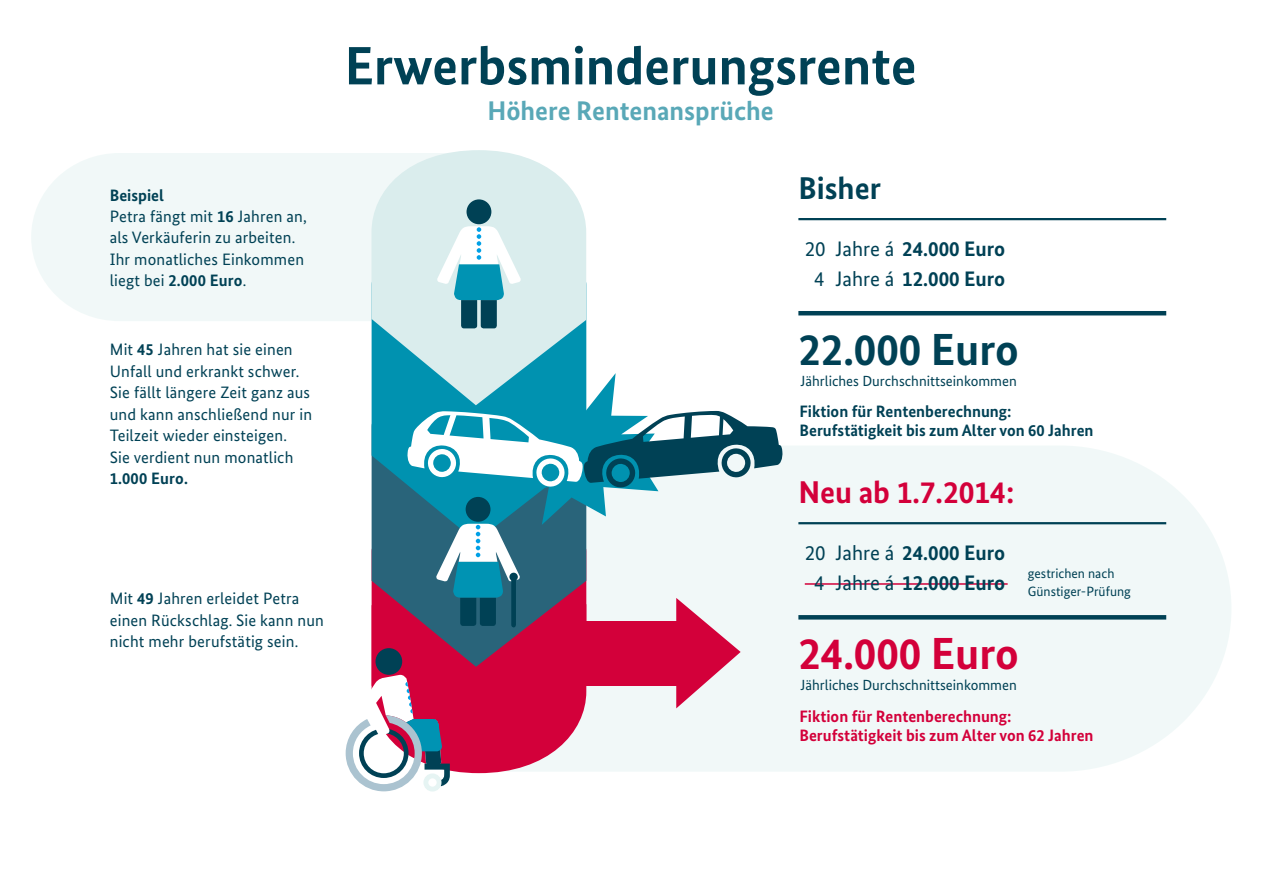
<style>
.page{position:relative;width:1263px;height:893px;background:#fff}
.page>*{position:absolute;margin:0;border:0;box-sizing:border-box;transform-origin:0 0}
.t1{font:700 54px "Bundes Sans";color:#004155}
.t2{font:700 45px "Bundes Sans";color:#004155}
.t3{font:700 45px "Bundes Sans";color:#d3003a}
.t4{font:700 31.5px "Bundes Sans";color:#d3003a}
.t5{font:700 31.5px "Bundes Sans";color:#004155}
.t6{font:700 27px "Bundes Sans";color:#59a8b7}
.t7{font:700 21px/30px "Bundes Sans";color:#004155;text-align:center}
.t8{font:16.5px/21.5px "Bundes Sans";letter-spacing:.01em;color:#004155}
.t9{font:700 16.5px/18.5px "Bundes Sans";color:#004155}
.t10{font:700 16.5px/18.5px "Bundes Sans";color:#d3003a}
.t11{font:14.7px "Bundes Sans";color:#004155}
.t12{font:13.5px/18.5px "Bundes Sans";color:#004155}
.s1{font-weight:700}
.s2{font-weight:400}
</style>
<div class="page">
<svg style="left:783px;top:446px;width:448px;height:325px;fill:#f1f8f8"></svg>
<div style="left:31px;top:153px;width:340px;height:168px;background:#f1f8f8"></div>
<svg style="left:371px;top:150px;width:215px;height:223px;background:#c8e5e8"></svg>
<div style="left:466px;top:199px;width:25px;height:25px;background:#004155;border-radius:50%"></div>
<svg style="left:437px;top:226px;width:84px;height:102px"></svg>
<hr style="left:798px;top:311px;width:368px;height:4px;background:#004155">
<hr style="left:798px;top:218px;width:368px;height:2px;background:#004155">
<div style="left:798px;top:615px;width:368px;height:5px;background:#004155"></div>
<hr style="left:798px;top:522px;width:368px;height:2px;background:#004155">
<hr style="left:805px;top:583px;width:203px;height:2px;background:#d3003a">
<svg style="left:346px;top:373px;width:437px;height:418px"></svg>
<div style="left:574px;top:621px;width:104px;height:64px;background:#d3003a"></div>
<p class="t8" style="left:110px;top:184px;width:198px"><span class="s1">Beispiel<br></span>Petra fängt mit <span class="s1">16</span> Jahren an, als Verkäuferin zu arbeiten.<br>Ihr monatliches Einkommen liegt bei <span class="s1">2.000 Euro</span>.</p>
<p class="t8" style="left:110px;top:339px;width:204px">Mit <span class="s1">45</span> Jahren hat sie einen<br>Unfall und erkrankt schwer.<br>Sie fällt längere Zeit ganz aus und kann anschließend nur in<br>Teilzeit wieder einsteigen.<br>Sie verdient nun monatlich</p>
<p class="t9" style="left:110px;top:469px;width:80px">1.000 Euro.</p>
<p class="t8" style="left:110px;top:588px;width:216px">Mit <span class="s1">49</span> Jahren erleidet Petra einen Rückschlag. Sie kann nun nicht mehr berufstätig sein.</p>
<h1 class="t1" style="left:345px;top:33px;width:574px">Erwerbsminderungsrente</h1>
<h3 class="t6" style="left:487px;top:95px;width:288px">Höhere Rentenansprüche</h3>
<h3 class="t5" style="left:798px;top:169px;width:84px">Bisher</h3>
<p class="t7" style="left:805px;top:233px;width:202px"><span class="s2">20 Jahre á</span> 24.000 Euro<br><span class="s2">4 Jahre á</span> 12.000 Euro</p>
<h2 class="t2" style="left:798px;top:322px;width:222px">22.000 Euro</h2>
<p class="t11" style="left:800px;top:372px;width:218px">Jährliches Durchschnittseinkommen</p>
<p class="t9" style="left:799px;top:402px;width:296px">Fiktion für Rentenberechnung:<br>Berufstätigkeit bis zum Alter von 60 Jahren</p>
<h3 class="t4" style="left:798px;top:473px;width:217px">Neu ab 1.7.2014:</h3>
<p class="t7" style="left:805px;top:537px;width:202px"><span class="s2">20 Jahre á</span> 24.000 Euro<br><span class="s2">4 Jahre á</span> 12.000 Euro</p>
<p class="t12" style="left:1028px;top:564px;width:105px">gestrichen nach<br>Günstiger-Prüfung</p>
<h2 class="t3" style="left:798px;top:626px;width:222px">24.000 Euro</h2>
<p class="t11" style="left:800px;top:676px;width:218px">Jährliches Durchschnittseinkommen</p>
<p class="t10" style="left:799px;top:707px;width:296px">Fiktion für Rentenberechnung:<br>Berufstätigkeit bis zum Alter von 62 Jahren</p>
</div>
